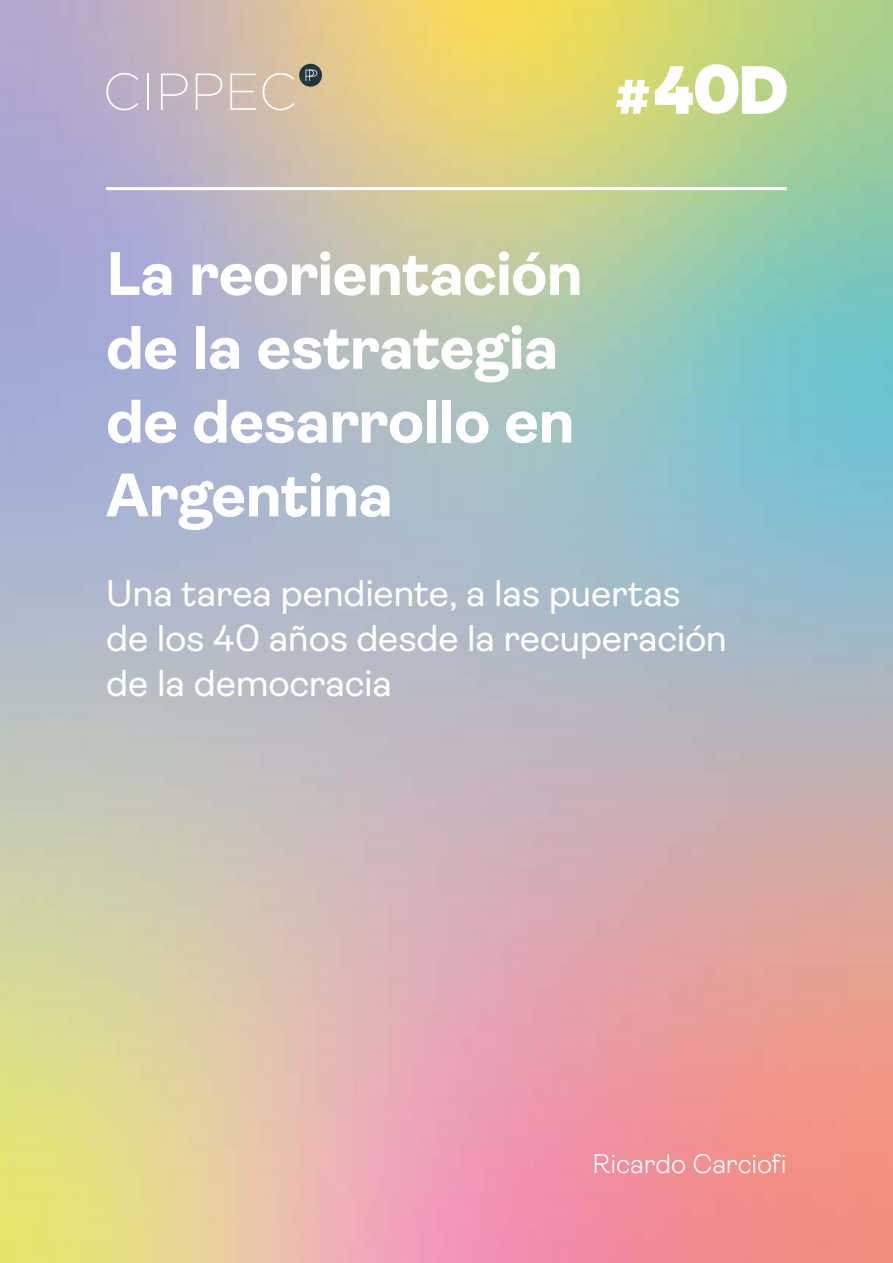
<style>
.page{position:relative;width:893px;height:1263px;background:#fff}
.page>*{position:absolute;margin:0;border:0;box-sizing:border-box;transform-origin:0 0}
.t1{font:700 61.5px/73.8px "Ambit";letter-spacing:-.01em;color:#fff}
.t2{font:37.5px/45px "Ambit";letter-spacing:-.01em;color:#fff}
.t3{font:300 27px "Ambit";letter-spacing:-.005em;color:#fff}
</style>
<div class="page">
<img style="left:0;top:0;width:297px;height:1263px">
<img style="left:295px;top:0;width:598px;height:636px">
<svg style="left:616px;top:80px;width:33px;height:34px"></svg>
<svg style="left:655px;top:64px;width:132px;height:50px"></svg>
<svg style="left:106px;top:73px;width:32px;height:37px"></svg>
<hr style="left:147px;top:74px;width:2px;height:36px;background:#fff">
<svg style="left:161px;top:74px;width:27px;height:36px"></svg>
<svg style="left:196px;top:74px;width:26px;height:36px"></svg>
<svg style="left:230px;top:74px;width:26px;height:36px"></svg>
<svg style="left:262px;top:73px;width:32px;height:37px"></svg>
<svg style="left:299px;top:64px;width:23px;height:23px"></svg>
<svg style="left:306px;top:70px;width:11px;height:11px"></svg>
<hr style="left:106px;top:187px;width:681px;height:3px;background:#fff">
<h1 class="t1" style="left:106px;top:238px;width:478px">La reorientación de la estrategia de desarrollo en<br>Argentina</h1>
<p class="t2" style="left:106px;top:571px;width:622px">Una tarea pendiente, a las puertas de los 40 años desde la recuperación de la democracia</p>
<p class="t3" style="left:592px;top:1148px;width:196px">Ricardo Carciofi</p>
</div>
